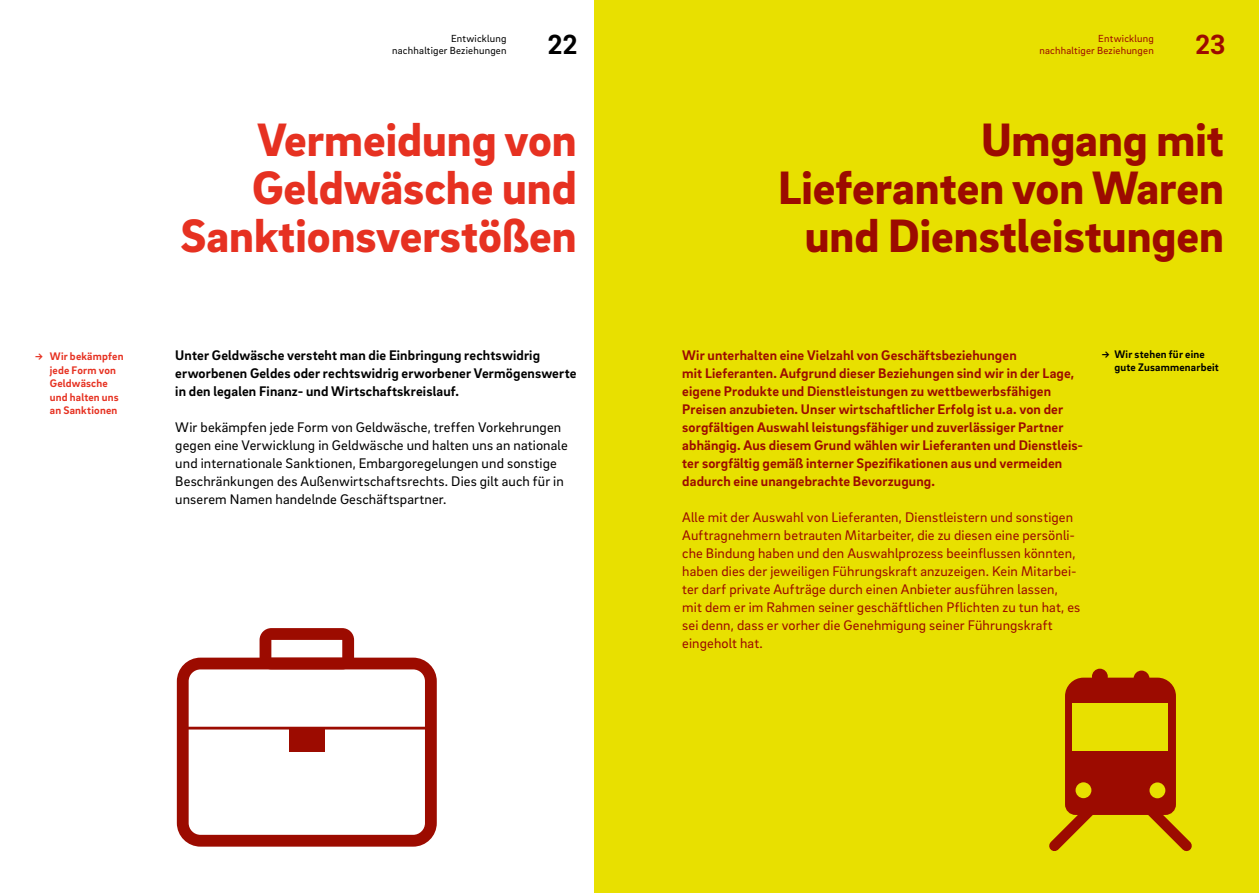
<style>
.page{position:relative;width:1259px;height:893px;background:#fff}
.page>*{position:absolute;margin:0;border:0;box-sizing:border-box;transform-origin:0 0}
.t1{font:900 48px/48px "EON Brix Sans";color:#9c0b00;text-align:right}
.t2{font:900 48px/48px "EON Brix Sans";color:#e63121;text-align:right}
.t3{font:700 28.35px "EON Brix Sans";color:#000}
.t4{font:700 28.35px "EON Brix Sans";color:#9c0b00}
.t5{font:700 14.25px/18px "EON Brix Sans";letter-spacing:.01em;color:#9c0b00}
.t6{font:14.25px/18px "EON Brix Sans";letter-spacing:.01em;color:#9c0b00}
.t7{font:14.25px/18px "EON Brix Sans";letter-spacing:.01em;color:#000}
.t8{font:700 14.25px/18px "EON Brix Sans";letter-spacing:.01em;color:#000}
.t9{font:700 11.25px/13.5px "EON Brix Sans";letter-spacing:.02em;color:#e63121}
.t10{font:700 11.25px/13.5px "EON Brix Sans";letter-spacing:.02em;color:#000}
.t11{font:10.5px/11.7px "EON Brix Sans";letter-spacing:.02em;color:#9c0b00;text-align:right}
.t12{font:10.5px/11.7px "EON Brix Sans";letter-spacing:.02em;color:#000;text-align:right}
</style>
<div class="page">
<div style="left:594px;top:0;width:665px;height:893px;background:#e8e000"></div>
<div style="left:1092px;top:669px;width:15px;height:15px;background:#9c0b00;border-radius:50%"></div>
<div style="left:1133px;top:671px;width:16px;height:15px;background:#9c0b00;border-radius:50%"></div>
<svg style="left:1049px;top:675px;width:143px;height:177px"></svg>
<svg style="left:177px;top:658px;width:260px;height:189px"></svg>
<svg style="left:259px;top:628px;width:95px;height:41px"></svg>
<p class="t12" style="left:392px;top:33px;width:116px">Entwicklung<br>nachhaltiger Beziehungen</p>
<h2 class="t3" style="left:547px;top:26px;width:32px">22</h2>
<h2 class="t4" style="left:1194px;top:26px;width:32px">23</h2>
<p class="t11" style="left:1039px;top:33px;width:116px">Entwicklung<br>nachhaltiger Beziehungen</p>
<h1 class="t2" style="left:180px;top:114px;width:398px">Vermeidung von<br>Geldwäsche und<br>Sanktionsverstößen</h1>
<h1 class="t1" style="left:778px;top:114px;width:447px">Umgang mit<br>Lieferanten von Waren und Dienstleistungen</h1>
<p class="t9" style="left:50px;top:349px;width:75px;text-indent:-15px">→ Wir bekämpfen jede Form von<br>Geldwäsche und halten uns an Sanktionen</p>
<p class="t10" style="left:1114px;top:347px;width:106px;text-indent:-13px">→ Wir stehen für eine gute Zusammenarbeit</p>
<p class="t8" style="left:175px;top:346px;width:403px">Unter Geldwäsche versteht man die Einbringung rechtswidrig erworbenen Geldes oder rechtswidrig erworbener Vermögenswerte in den legalen Finanz- und Wirtschaftskreislauf.</p>
<p class="t7" style="left:175px;top:418px;width:394px">Wir bekämpfen jede Form von Geldwäsche, treffen Vorkehrungen gegen eine Verwicklung in Geldwäsche und halten uns an nationale und internationale Sanktionen, Embargoregelungen und sonstige Beschränkungen des Außenwirtschaftsrechts. Dies gilt auch für in unserem Namen handelnde Geschäftspartner.</p>
<p class="t5" style="left:682px;top:346px;width:402px">Wir unterhalten eine Vielzahl von Geschäftsbeziehungen<br>mit Lieferanten. Aufgrund dieser Beziehungen sind wir in der Lage, eigene Produkte und Dienstleistungen zu wettbewerbsfähigen Preisen anzubieten. Unser wirtschaftlicher Erfolg ist u.a. von der sorgfältigen Auswahl leistungsfähiger und zuverlässiger Partner abhängig. Aus diesem Grund wählen wir Lieferanten und Dienstleis&shy;ter sorgfältig gemäß interner Spezifikationen aus und vermeiden dadurch eine unangebrachte Bevorzugung.</p>
<p class="t6" style="left:682px;top:508px;width:400px">Alle mit der Auswahl von Lieferanten, Dienstleistern und sonstigen Auftragnehmern betrauten Mitarbeiter, die zu diesen eine persönli&shy;che Bindung haben und den Auswahlprozess beeinflussen könnten, haben dies der jeweiligen Führungskraft anzuzeigen. Kein Mitarbei&shy;ter darf private Aufträge durch einen Anbieter ausführen lassen, mit dem er im Rahmen seiner geschäftlichen Pflichten zu tun hat, es sei denn, dass er vorher die Genehmigung seiner Führungskraft eingeholt hat.</p>
</div>
